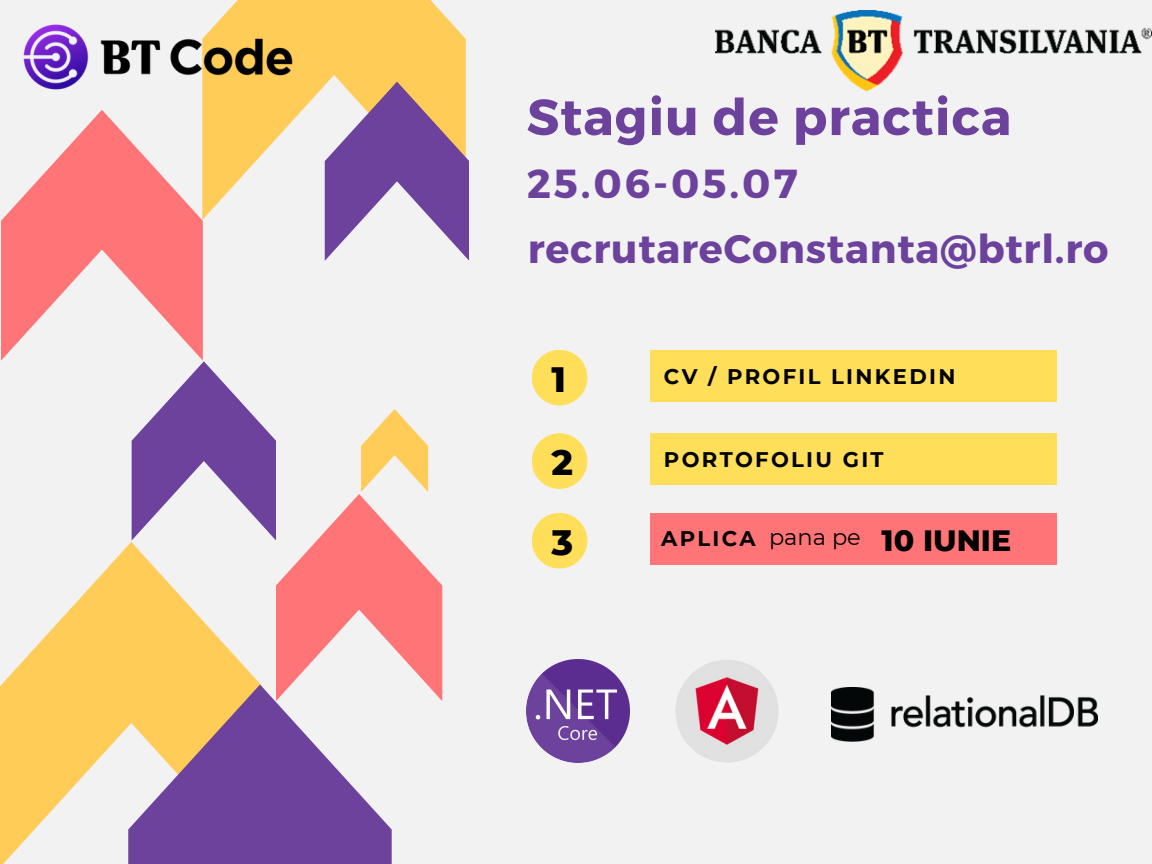
<style>
.page{position:relative;width:1152px;height:864px;background:#f2f2f2}
.page>*{position:absolute;margin:0;border:0;box-sizing:border-box;transform-origin:0 0}
.t1{font:700 50.7px "Montserrat";letter-spacing:.02em;color:#6c429c}
.t2{font:700 40.5px "Montserrat";letter-spacing:.07em;color:#6c429c}
.t3{font:700 39.75px "Montserrat";letter-spacing:.02em;color:#6c429c}
.t4{font:800 36px "Montserrat";color:#000}
.t5{font:800 30px "Montserrat";color:#000}
.t6{font:22.5px "Montserrat";color:#000}
.t7{font:700 21.15px "Montserrat";letter-spacing:.11em;color:#000}
</style>
<div class="page">
<svg style="left:0;top:542px;width:132px;height:322px;fill:#ffcc58"></svg>
<svg style="left:128px;top:685px;width:264px;height:179px;fill:#6c429c"></svg>
<svg style="left:132px;top:361px;width:310px;height:340px"></svg>
<svg style="left:1px;top:110px;width:202px;height:251px;fill:#ff7477"></svg>
<svg style="left:202px;top:0;width:264px;height:220px;fill:#ffcc58"></svg>
<svg style="left:325px;top:82px;width:144px;height:179px"></svg>
<img style="left:527px;top:660px;width:102px;height:102px">
<img style="left:832px;top:687px;width:265px;height:54px">
<div style="left:651px;top:513px;width:406px;height:52px;background:#ff7477"></div>
<div style="left:650px;top:350px;width:406px;height:52px;background:#ffde59"></div>
<div style="left:650px;top:433px;width:406px;height:52px;background:#ffde59"></div>
<div style="left:532px;top:350px;width:55px;height:55px;background:#ffde59;border-radius:50%"></div>
<div style="left:532px;top:433px;width:55px;height:56px;background:#ffde59;border-radius:50%"></div>
<div style="left:532px;top:513px;width:55px;height:56px;background:#ffde59;border-radius:50%"></div>
<img style="left:23px;top:8px;width:283px;height:99px">
<img style="left:675px;top:660px;width:104px;height:103px;border-radius:50%">
<img style="left:715px;top:11px;width:437px;height:79px">
<p class="t1" style="left:527px;top:84px;width:486px">Stagiu de practica</p>
<h3 class="t2" style="left:527px;top:158px;width:272px">25.06-05.07</h3>
<p class="t3" style="left:528px;top:223px;width:582px">recrutareConstanta@btrl.ro</p>
<h5 class="t4" style="left:552px;top:357px;width:16px">1</h5>
<p class="t7" style="left:664px;top:363px;width:293px">CV / PROFIL LINKEDIN</p>
<p class="t4" style="left:552px;top:440px;width:23px">2</p>
<p class="t7" style="left:664px;top:447px;width:221px">PORTOFOLIU GIT</p>
<h5 class="t4" style="left:552px;top:520px;width:23px">3</h5>
<h5 class="t7" style="left:661px;top:526px;width:96px">APLICA</h5>
<h2 class="t6" style="left:769px;top:523px;width:93px">pana pe</h2>
<p class="t5" style="left:882px;top:522px;width:131px">10 IUNIE</p>
</div>
